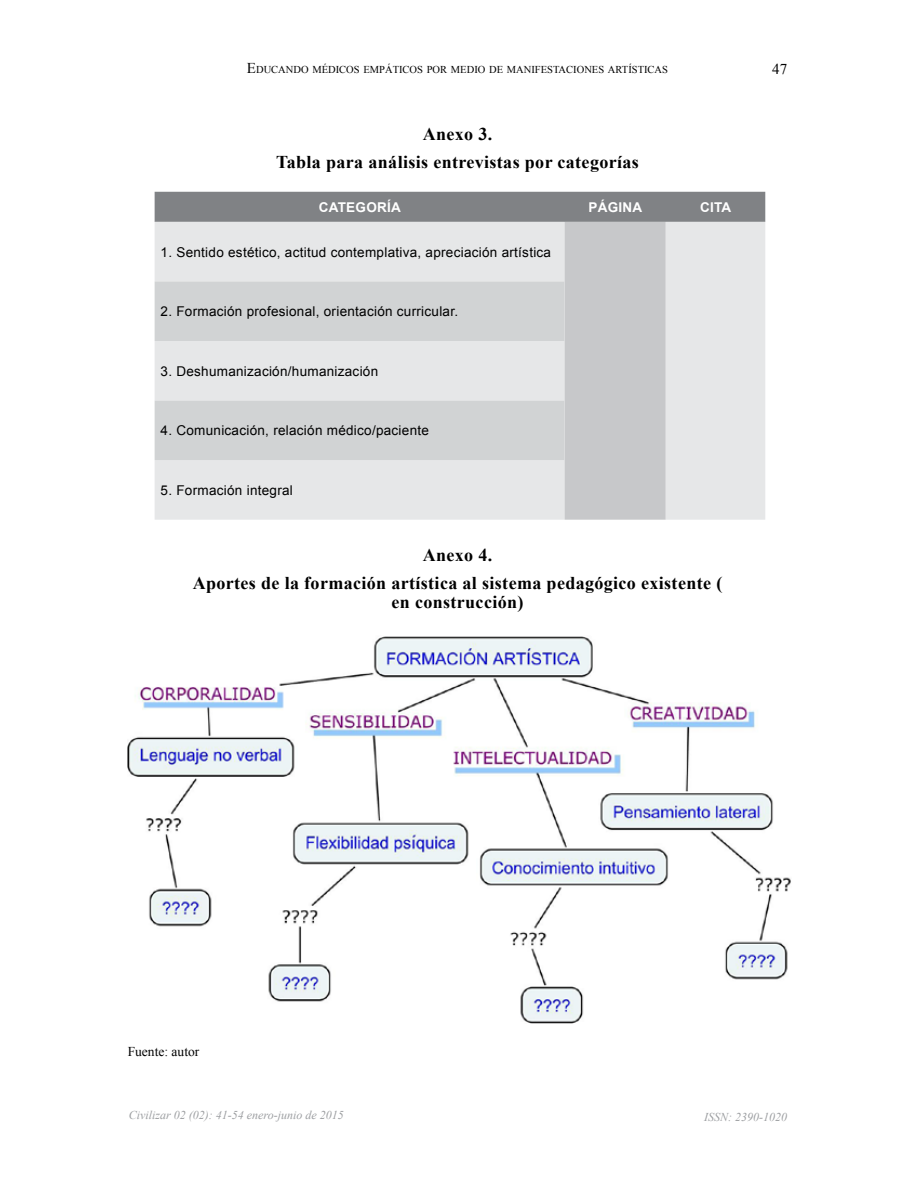
<style>
.page{position:relative;width:915px;height:1191px;background:#fff}
.page>*{position:absolute;margin:0;border:0;box-sizing:border-box;transform-origin:0 0}
.t1{font:700 18px/27.8px "Times New Roman";letter-spacing:.02em;color:#000;text-align:center}
.t2{font:15px "Times New Roman";color:#000}
.t3{font:13.5px "Arial";letter-spacing:.02em;color:#000}
.t4{font:700 13.5px "Arial";letter-spacing:.02em;color:#fff}
.t5{font:13.5px "Times New Roman";color:#000}
.t6{font:italic 12px "Times New Roman";color:#9d9fa2}
.t7{font:10.5px "Times New Roman";color:#000}
.s1{font-size:15px}
</style>
<div class="page">
<svg style="left:154px;top:192px;width:611px;height:327px;background:#d0d1d2"></svg>
<svg style="left:154px;top:281px;width:410px;height:179px;background:#d8d9da"></svg>
<img style="left:128px;top:636px;width:663px;height:387px">
<p class="t7" style="left:247px;top:63px;width:422px"><span class="s1">E</span>DUCANDO MÉDICOS EMPÁTICOS POR MEDIO DE MANIFESTACIONES ARTÍSTICAS</p>
<p class="t2" style="left:772px;top:59px;width:16px">47</p>
<h1 class="t1" style="left:276px;top:119px;width:364px">Anexo 3.<br>Tabla para análisis entrevistas por categorías</h1>
<p class="t4" style="left:318px;top:198px;width:84px">CATEGORÍA</p>
<p class="t4" style="left:588px;top:198px;width:55px">PÁGINA</p>
<p class="t4" style="left:699px;top:198px;width:33px">CITA</p>
<p class="t3" style="left:160px;top:243px;width:392px">1. Sentido estético, actitud contemplativa, apreciación artística</p>
<p class="t3" style="left:160px;top:302px;width:299px">2. Formación profesional, orientación curricular.</p>
<p class="t3" style="left:160px;top:362px;width:219px">3. Deshumanización/humanización</p>
<p class="t3" style="left:160px;top:422px;width:270px">4. Comunicación, relación médico/paciente</p>
<p class="t3" style="left:160px;top:481px;width:134px">5. Formación integral</p>
<h1 class="t1" style="left:193px;top:540px;width:531px">Anexo 4.<br>Aportes de la formación artística al sistema pedagógico existente (</h1>
<h1 class="t1" style="left:391px;top:587px;width:133px">en construcción)</h1>
<p class="t5" style="left:128px;top:1042px;width:73px">Fuente: autor</p>
<p class="t6" style="left:129px;top:1106px;width:216px">Civilizar 02 (02): 41-54 enero-junio de 2015</p>
<p class="t6" style="left:704px;top:1108px;width:84px">ISSN: 2390-1020</p>
</div>
